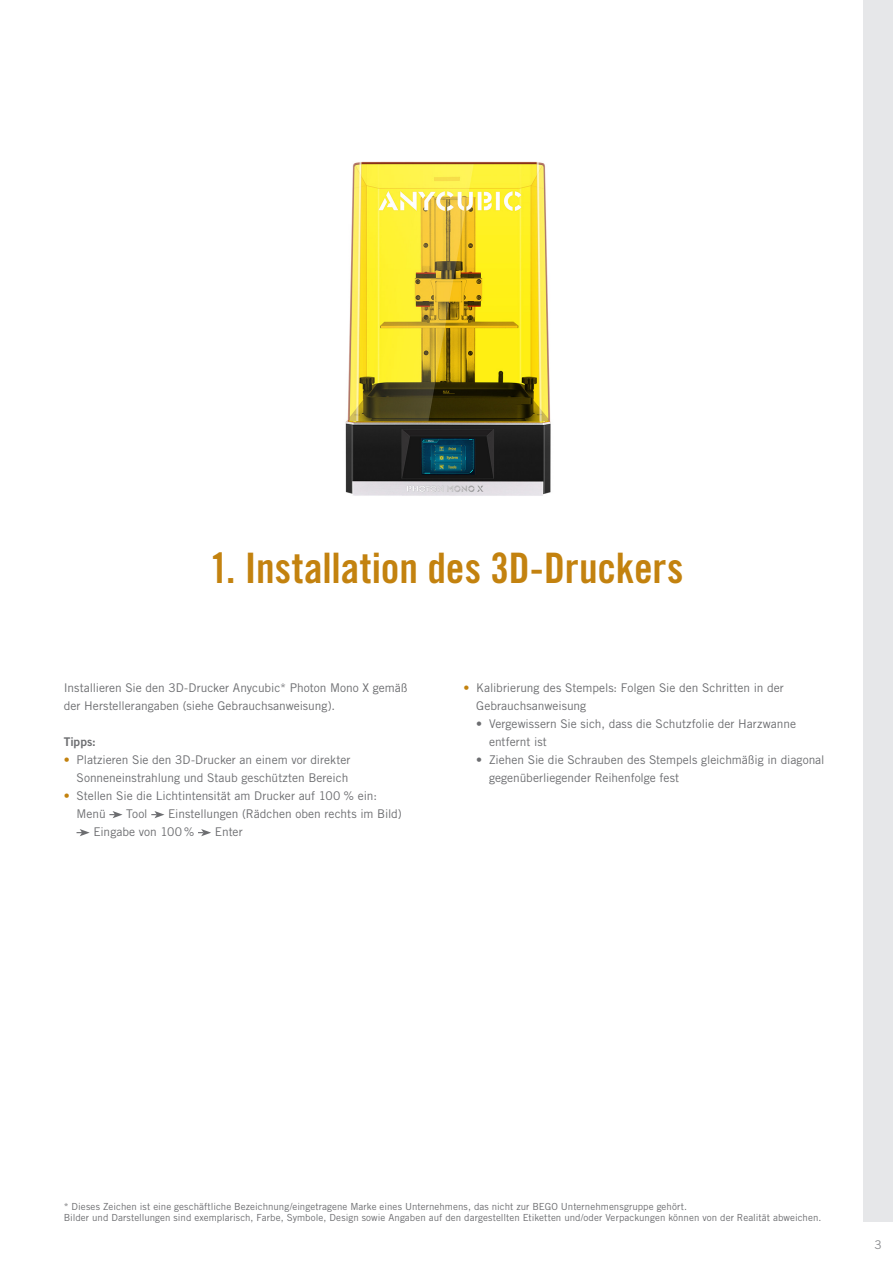
<style>
.page{position:relative;width:893px;height:1263px;background:#fff}
.page>*{position:absolute;margin:0;border:0;box-sizing:border-box;transform-origin:0 0}
.t1{font:42px "Trade Gothic LT Std Bd Cn 20";letter-spacing:-.005em;color:#c3820f}
.t2{font:12px/18px "Trade Gothic LT Pro";color:#6c6d70}
.t3{font:12px "Trade Gothic LT Pro Bd 2";letter-spacing:-.005em;color:#6c6d70}
.t4{font:12px "Trade Gothic LT Pro";color:#8a8c8f}
.t5{font:9.75px/11.7px "Trade Gothic LT Pro";letter-spacing:.005em;color:#6c6d70}
.s1{color:#c3820f}
</style>
<div class="page">
<div style="left:863px;top:0;width:30px;height:1221px;background:#e6e7e9"></div>
<img style="left:345px;top:161px;width:206px;height:335px">
<svg style="left:109px;top:811px;width:14px;height:7px"></svg>
<svg style="left:151px;top:811px;width:13px;height:7px"></svg>
<svg style="left:77px;top:829px;width:13px;height:7px"></svg>
<svg style="left:198px;top:829px;width:13px;height:7px"></svg>
<h1 class="t1" style="left:210px;top:543px;width:475px">1. Installation des 3D-Druckers</h1>
<p class="t2" style="left:64px;top:679px;width:345px">Installieren Sie den 3D-Drucker Anycubic* Photon Mono X gemäß der Herstellerangaben (siehe Gebrauchsanweisung).</p>
<p class="t3" style="left:64px;top:734px;width:34px">Tipps:</p>
<p class="t2" style="left:64px;top:751px;width:288px;text-align:right"><span class="s1">•</span> Platzieren Sie den 3D-Drucker an einem vor direkter<br>Sonneneinstrahlung und Staub geschützten Bereich</p>
<p class="t2" style="left:77px;top:787px;width:302px;text-indent:-13px"><span class="s1">•</span> Stellen Sie die Lichtintensität am Drucker auf 100 % ein:<br>Menü</p>
<p class="t2" style="left:93px;top:805px;width:310px;text-indent:75px">Einstellungen (Rädchen oben rechts im Bild)<br>Eingabe von 100%</p>
<p class="t2" style="left:126px;top:805px;width:23px">Tool</p>
<p class="t2" style="left:215px;top:823px;width:29px">Enter</p>
<p class="t2" style="left:476px;top:679px;width:309px;text-indent:-13px"><span class="s1">•</span> Kalibrierung des Stempels: Folgen Sie den Schritten in der<br>Gebrauchsanweisung</p>
<p class="t2" style="left:489px;top:715px;width:308px;text-indent:-13px">• Vergewissern Sie sich, dass die Schutzfolie der Harzwanne entfernt ist</p>
<p class="t2" style="left:489px;top:751px;width:337px;text-indent:-13px">• Ziehen Sie die Schrauben des Stempels gleichmäßig in diagonal gegenüberliegender Reihenfolge fest</p>
<p class="t5" style="left:64px;top:1200px;width:759px">* Dieses Zeichen ist eine geschäftliche Bezeichnung/eingetragene Marke eines Unternehmens, das nicht zur BEGO Unternehmensgruppe gehört.<br>Bilder und Darstellungen sind exemplarisch, Farbe, Symbole, Design sowie Angaben auf den dargestellten Etiketten und/oder Verpackungen können von der Realität abweichen.</p>
<p class="t4" style="left:874px;top:1237px;width:9px">3</p>
</div>
